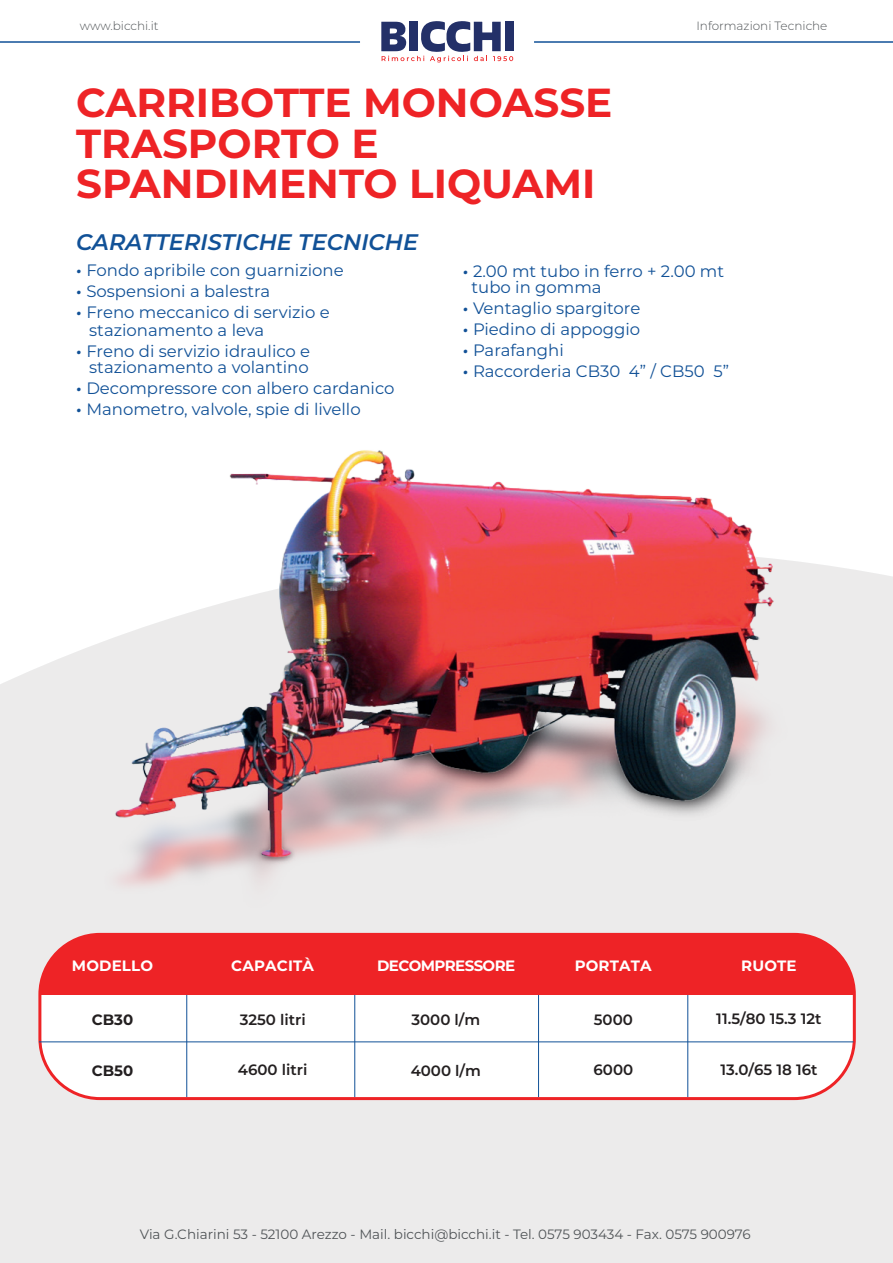
<style>
.page{position:relative;width:893px;height:1263px;background:#fff}
.page>*{position:absolute;margin:0;border:0;box-sizing:border-box;transform-origin:0 0}
.t1{font:700 40.5px/40.5px "Montserrat";color:#ee2326}
.t2{font:italic 600 22.5px "Montserrat";color:#115197}
.t3{font:16.5px/16.5px "Montserrat";color:#115197}
.t4{font:600 15px "Montserrat";color:#231f20}
.t5{font:700 15px "Montserrat";letter-spacing:.01em;color:#fff}
.t6{font:700 15px "Montserrat";letter-spacing:-.04em;color:#fff}
.t7{font:700 15px "Montserrat";color:#231f20}
.t8{font:13.5px "Montserrat";color:#505457}
.t9{font:300 12px "Montserrat";color:#505457}
.s1{font-weight:600;font-style:italic}
</style>
<div class="page">
<div style="left:0;top:564px;width:893px;height:699px;background:#ecebeb"></div>
<img style="left:80px;top:450px;width:736px;height:469px">
<div style="left:40px;top:934px;width:814px;height:164px;background:#fff;border-radius:60px"></div>
<div style="left:38px;top:933px;width:818px;height:167px;border:3px solid #ee2326;border-radius:60px"></div>
<hr style="left:538px;top:987px;width:1px;height:110px;background:#115197">
<hr style="left:186px;top:987px;width:1px;height:110px;background:#115197">
<hr style="left:354px;top:987px;width:1px;height:110px;background:#115197">
<hr style="left:39px;top:1041px;width:815px;height:1px;background:#115197">
<hr style="left:687px;top:987px;width:1px;height:110px;background:#115197">
<div style="left:40px;top:934px;width:814px;height:61px;background:#ee2326"></div>
<hr style="left:534px;top:41px;width:359px;height:2px;background:#115197">
<hr style="left:0;top:41px;width:360px;height:2px;background:#115197">
<svg style="left:381px;top:21px;width:132px;height:41px"></svg>
<p class="t9" style="left:80px;top:18px;width:80px">www.bicchi.it</p>
<p class="t9" style="left:696px;top:18px;width:133px">Informazioni Tecniche</p>
<h1 class="t1" style="left:76px;top:81px;width:538px">CARRIBOTTE MONOASSE<br>TRASPORTO E<br>SPANDIMENTO LIQUAMI</h1>
<h2 class="t2" style="left:76px;top:226px;width:343px">CARATTERISTICHE TECNICHE</h2>
<p class="t3" style="left:76px;top:261px;width:269px"><span class="s1">•</span> Fondo apribile con guarnizione</p>
<p class="t3" style="left:76px;top:282px;width:196px"><span class="s1">•</span> Sospensioni a balestra</p>
<p class="t3" style="left:89px;top:302px;width:242px;line-height:18px;text-indent:-13px"><span class="s1">•</span> Freno meccanico di servizio e stazionamento a leva</p>
<p class="t3" style="left:76px;top:342px;width:235px;text-align:right"><span class="s1">•</span> Freno di servizio idraulico e stazionamento a volantino</p>
<p class="t3" style="left:76px;top:380px;width:320px"><span class="s1">•</span> Decompressore con albero cardanico</p>
<p class="t3" style="left:76px;top:401px;width:286px"><span class="s1">•</span> Manometro, valvole, spie di livello</p>
<p class="t3" style="left:472px;top:262px;width:254px;text-indent:-9px"><span class="s1">•</span> 2.00 mt tubo in ferro + 2.00 mt tubo in gomma</p>
<p class="t3" style="left:463px;top:299px;width:179px"><span class="s1">•</span> Ventaglio spargitore</p>
<p class="t3" style="left:463px;top:320px;width:179px"><span class="s1">•</span> Piedino di appoggio</p>
<p class="t3" style="left:463px;top:341px;width:102px"><span class="s1">•</span> Parafanghi</p>
<p class="t3" style="left:463px;top:362px;width:268px"><span class="s1">•</span> Raccorderia CB30 4” / CB50 5”</p>
<p class="t5" style="left:72px;top:955px;width:83px">MODELLO</p>
<p class="t5" style="left:231px;top:955px;width:84px">CAPACITÀ</p>
<p class="t6" style="left:377px;top:955px;width:140px">DECOMPRESSORE</p>
<p class="t5" style="left:575px;top:955px;width:79px">PORTATA</p>
<p class="t5" style="left:741px;top:955px;width:57px">RUOTE</p>
<p class="t7" style="left:92px;top:1009px;width:43px">CB30</p>
<p class="t7" style="left:92px;top:1060px;width:43px">CB50</p>
<p class="t4" style="left:240px;top:1009px;width:68px">3250 litri</p>
<p class="t4" style="left:238px;top:1059px;width:71px">4600 litri</p>
<p class="t4" style="left:411px;top:1009px;width:70px">3000 l/m</p>
<p class="t4" style="left:411px;top:1060px;width:72px">4000 l/m</p>
<p class="t4" style="left:594px;top:1009px;width:41px">5000</p>
<p class="t4" style="left:593px;top:1059px;width:41px">6000</p>
<p class="t4" style="left:716px;top:1008px;width:107px">11.5/80 15.3 12t</p>
<p class="t4" style="left:720px;top:1059px;width:99px">13.0/65 18 16t</p>
<p class="t8" style="left:140px;top:1225px;width:612px">Via G.Chiarini 53 - 52100 Arezzo - Mail. bicchi@bicchi.it - Tel. 0575 903434 - Fax. 0575 900976</p>
</div>
